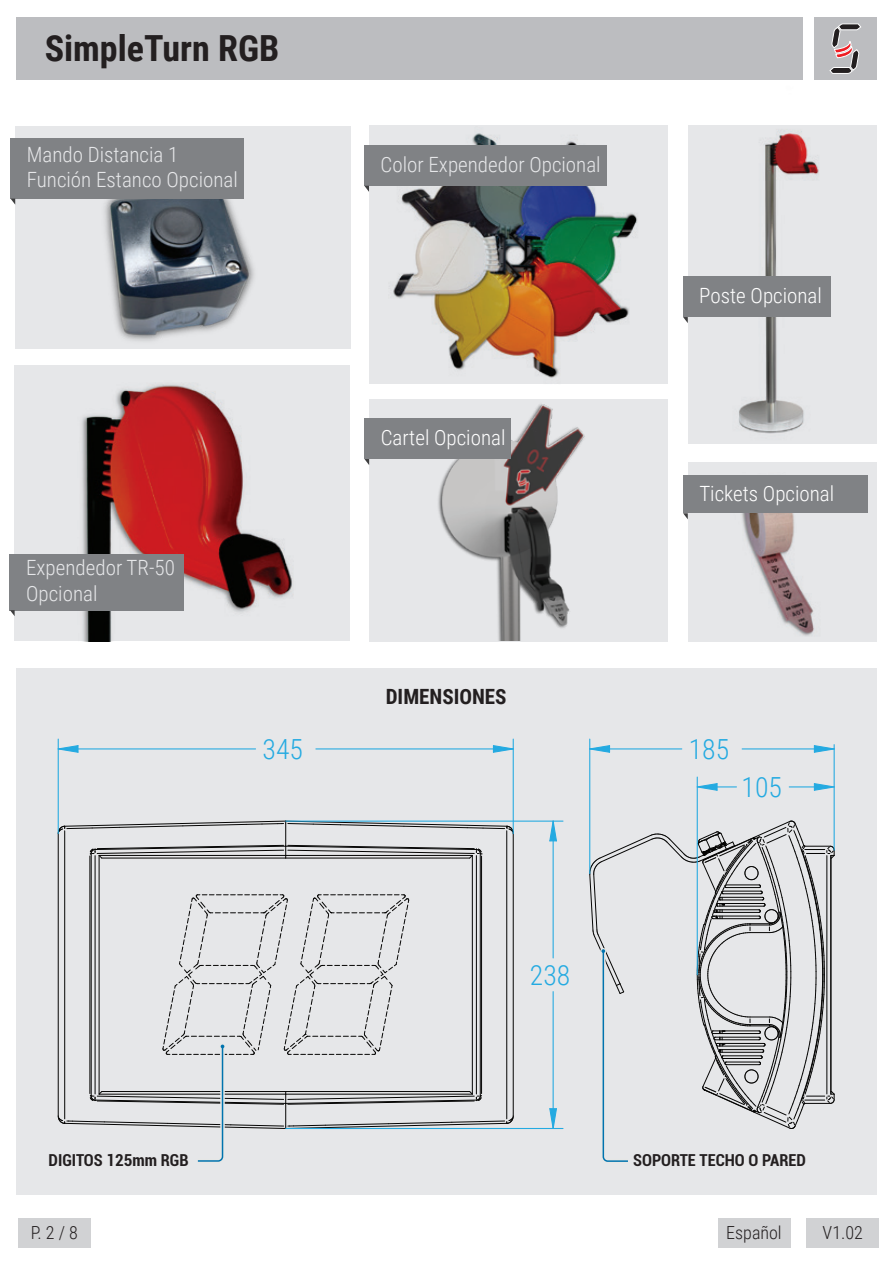
<style>
.page{position:relative;width:893px;height:1263px;background:#fff}
.page>*{position:absolute;margin:0;border:0;box-sizing:border-box;transform-origin:0 0}
.t1{font:700 36px "Roboto Condensed";color:#231f20}
.t2{font:300 27.75px "Roboto Condensed";color:#24aae1}
.t3{font:300 21px/25.2px "Roboto Condensed";color:#e6e7e9}
.t4{font:300 21px "Roboto Condensed";color:#fff}
.t5{font:700 21px "Roboto Condensed";color:#231f20}
.t6{font:300 18px "Roboto Condensed";color:#231f20}
.t7{font:700 condensed 16.5px "Roboto";color:#231f20}
</style>
<div class="page">
<div style="left:718px;top:1218px;width:72px;height:30px;background:#d1d2d4"></div>
<div style="left:18px;top:1218px;width:72px;height:30px;background:#d1d2d4"></div>
<div style="left:807px;top:1218px;width:72px;height:30px;background:#d1d2d4"></div>
<div style="left:688px;top:462px;width:188px;height:179px;background:#e6e7e9"></div>
<img style="left:683px;top:473px;width:194px;height:168px">
<div style="left:16px;top:18px;width:787px;height:62px;background:#bcbdc0"></div>
<img style="left:9px;top:365px;width:341px;height:276px">
<div style="left:10px;top:554px;width:174px;height:56px;background:#808285"></div>
<svg style="left:10px;top:610px;width:5px;height:6px"></svg>
<img style="left:664px;top:78px;width:213px;height:389px">
<div style="left:683px;top:277px;width:148px;height:40px;background:#808285"></div>
<svg style="left:683px;top:317px;width:5px;height:6px"></svg>
<img style="left:365px;top:384px;width:308px;height:257px">
<img style="left:345px;top:126px;width:331px;height:258px">
<div style="left:364px;top:146px;width:243px;height:40px;background:#808285"></div>
<svg style="left:364px;top:186px;width:5px;height:6px"></svg>
<div style="left:364px;top:419px;width:147px;height:40px;background:#808285"></div>
<svg style="left:364px;top:459px;width:5px;height:6px"></svg>
<div style="left:15px;top:126px;width:336px;height:222px;background:#e6e7e9"></div>
<img style="left:35px;top:199px;width:278px;height:168px">
<div style="left:11px;top:138px;width:233px;height:61px;background:#808285"></div>
<svg style="left:11px;top:199px;width:4px;height:6px"></svg>
<div style="left:683px;top:476px;width:184px;height:37px;background:#808285"></div>
<svg style="left:683px;top:513px;width:5px;height:6px"></svg>
<div style="left:814px;top:18px;width:62px;height:62px;background:#bcbdc0"></div>
<svg style="left:829px;top:23px;width:32px;height:51px"></svg>
<div style="left:16px;top:668px;width:860px;height:526px;background:#e6e7e9"></div>
<hr style="left:99px;top:855px;width:1px;height:239px;background:#050504">
<hr style="left:472px;top:855px;width:1px;height:239px;background:#050504">
<hr style="left:513px;top:834px;width:1px;height:282px;background:#050504">
<hr style="left:58px;top:834px;width:1px;height:282px;background:#050504">
<hr style="left:91px;top:853px;width:1px;height:243px;background:#050504">
<hr style="left:95px;top:855px;width:1px;height:239px;background:#050504">
<hr style="left:476px;top:855px;width:1px;height:239px;background:#050504">
<hr style="left:480px;top:853px;width:1px;height:243px;background:#050504">
<hr style="left:506px;top:831px;width:1px;height:288px;background:#050504">
<hr style="left:64px;top:831px;width:1px;height:288px;background:#050504">
<hr style="left:90px;top:856px;width:1px;height:237px;background:#050504">
<hr style="left:481px;top:856px;width:1px;height:237px;background:#050504">
<svg style="left:58px;top:820px;width:456px;height:39px"></svg>
<hr style="left:513px;top:739px;width:1px;height:95px;background:#24aae1">
<hr style="left:58px;top:739px;width:1px;height:95px;background:#24aae1">
<svg style="left:492px;top:744px;width:22px;height:9px"></svg>
<svg style="left:57px;top:744px;width:22px;height:9px"></svg>
<hr style="left:316px;top:748px;width:197px;height:1px;background:#24aae1">
<hr style="left:58px;top:748px;width:198px;height:1px;background:#24aae1">
<hr style="left:286px;top:820px;width:277px;height:2px;background:#24aae1">
<hr style="left:286px;top:1128px;width:277px;height:1px;background:#24aae1">
<svg style="left:549px;top:820px;width:9px;height:22px"></svg>
<svg style="left:549px;top:1107px;width:8px;height:21px"></svg>
<hr style="left:553px;top:821px;width:1px;height:137px;background:#24aae1">
<hr style="left:553px;top:991px;width:1px;height:137px;background:#24aae1">
<hr style="left:589px;top:739px;width:1px;height:135px;background:#24aae1">
<svg style="left:813px;top:744px;width:22px;height:9px"></svg>
<svg style="left:589px;top:744px;width:22px;height:9px"></svg>
<hr style="left:742px;top:748px;width:92px;height:1px;background:#24aae1">
<hr style="left:590px;top:748px;width:92px;height:1px;background:#24aae1">
<hr style="left:834px;top:745px;width:1px;height:105px;background:#24aae1">
<hr style="left:697px;top:777px;width:1px;height:198px;background:#24aae1">
<svg style="left:813px;top:782px;width:22px;height:9px"></svg>
<svg style="left:696px;top:782px;width:22px;height:9px"></svg>
<hr style="left:702px;top:786px;width:34px;height:1px;background:#24aae1">
<hr style="left:789px;top:786px;width:35px;height:1px;background:#24aae1">
<svg style="left:58px;top:894px;width:456px;height:268px"></svg>
<svg style="left:589px;top:820px;width:246px;height:342px"></svg>
<h1 class="t1" style="left:45px;top:23px;width:236px">SimpleTurn RGB</h1>
<p class="t3" style="left:27px;top:141px;width:213px">Mando Distancia 1<br>Función Estanco Opcional</p>
<p class="t3" style="left:381px;top:151px;width:222px">Color Expendedor Opcional</p>
<p class="t3" style="left:26px;top:554px;width:150px">Expendedor TR-50<br>Opcional</p>
<p class="t4" style="left:381px;top:423px;width:126px">Cartel Opcional</p>
<h2 class="t2" style="left:262px;top:729px;width:42px">345</h2>
<p class="t5" style="left:386px;top:682px;width:122px">DIMENSIONES</p>
<h2 class="t2" style="left:530px;top:955px;width:42px">238</h2>
<p class="t4" style="left:699px;top:281px;width:124px">Poste Opcional</p>
<p class="t4" style="left:699px;top:479px;width:136px">Tickets Opcional</p>
<h2 class="t2" style="left:689px;top:729px;width:42px">185</h2>
<h2 class="t2" style="left:741px;top:767px;width:42px">105</h2>
<p class="t7" style="left:49px;top:1149px;width:141px">DIGITOS 125mm RGB</p>
<p class="t7" style="left:633px;top:1148px;width:174px">SOPORTE TECHO O PARED</p>
<p class="t6" style="left:31px;top:1220px;width:49px">P. 2 / 8</p>
<p class="t6" style="left:726px;top:1220px;width:57px">Español</p>
<p class="t6" style="left:823px;top:1220px;width:42px">V1.02</p>
</div>
